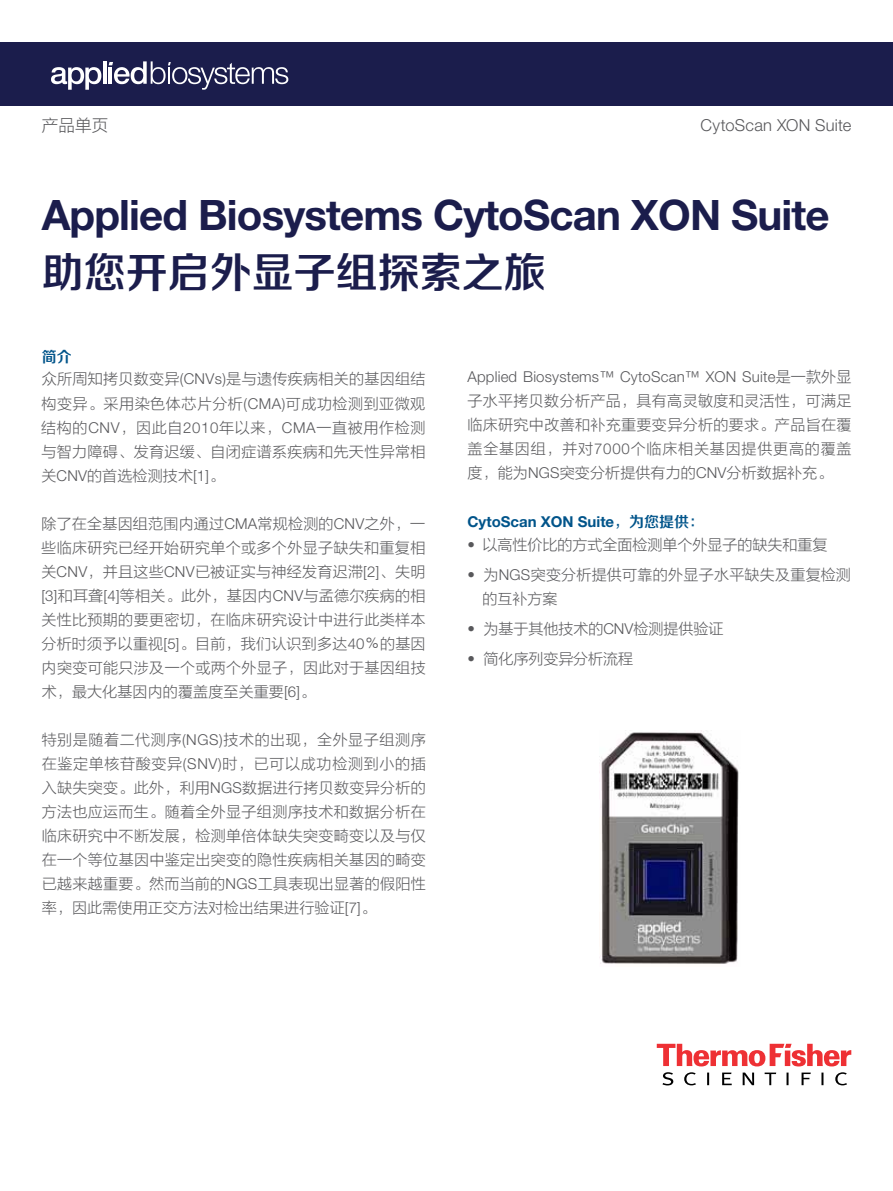
<style>
.page{position:relative;width:893px;height:1191px;background:#fff}
.page>*{position:absolute;margin:0;border:0;box-sizing:border-box;transform-origin:0 0}
.t1{font:700 42px "Helvetica Neue LT Std";letter-spacing:-.02em;color:#1b1d4c}
.t2{font:42px "FZZZHONGJW GB1 0";color:#1b1d4c}
.t3{font:300 16.5px "Helvetica Neue LT Std";letter-spacing:.01em;color:#58585b}
.t4{font:16.5px "FZLTXHJW GB1 0";color:#58585b}
.t5{font:15px/24px "FZLTXHJW GB1 0";letter-spacing:.02em;color:#58585b;text-align:justify}
.t6{font:15px "FZLTXHJW GB1 0";color:#58585b}
.t7{font:300 15px "Helvetica Neue LT Std";letter-spacing:.01em;color:#58585b}
.t8{font:700 15px "Helvetica Neue LT Std";color:#00548a}
.t9{font:15px "FZZZHONGJW GB1 0";color:#00548a}
.s1{font-family:"Helvetica Neue LT Std";font-weight:300}
.s2{font-family:"FZZDXJW GB1 0"}
.s3{font-family:"FZLTXHJW GB1 0";font-weight:400}
.s4{font-family:"FZZZHONGJW GB1 0";font-weight:400}
</style>
<div class="page">
<img style="left:600px;top:731px;width:139px;height:233px">
<svg style="left:657px;top:1043px;width:194px;height:23px"></svg>
<svg style="left:662px;top:1072px;width:185px;height:13px"></svg>
<div style="left:0;top:43px;width:893px;height:63px;background:#1b1d4c"></div>
<svg style="left:51px;top:67px;width:50px;height:23px"></svg>
<hr style="left:103px;top:61px;width:3px;height:23px;background:#fff">
<svg style="left:109px;top:61px;width:179px;height:29px"></svg>
<p class="t4" style="left:42px;top:116px;width:68px">产品单页</p>
<p class="t3" style="left:700px;top:115px;width:152px">CytoScan XON Suite</p>
<h1 class="t1" style="left:42px;top:189px;width:789px">Applied Biosystems CytoScan XON Suite</h1>
<h1 class="t2" style="left:42px;top:249px;width:506px">助您开启外显子组探索之旅</h1>
<p class="t9" style="left:42px;top:348px;width:31px">简介</p>
<p class="t5" style="left:41px;top:368px;width:386px">众所周知拷贝数变异<span class="s1">(CNVs)</span>是与遗传疾病相关的基因组结构变异。采用染色体芯片分析<span class="s1">(CMA)</span>可成功检测到亚微观结构的<span class="s1">CNV</span>，因此自<span class="s1">2010</span>年以来，<span class="s1">CMA</span>一直被用作检测与智力障碍、发育迟缓、自闭症谱系疾病和先天性异常相关<span class="s1">CNV</span>的首选检测技术<span class="s1">[1]</span>。</p>
<p class="t5" style="left:41px;top:512px;width:386px">除了在全基因组范围内通过<span class="s1">CMA</span>常规检测的<span class="s1">CNV</span>之外，一些临床研究已经开始研究单个或多个外显子缺失和重复相关<span class="s1">CNV</span>，并且这些<span class="s1">CNV</span>已被证实与神经发育迟滞<span class="s1">[2]</span>、失明<span class="s1">[3]</span>和耳聋<span class="s1">[4]</span>等相关。此外，基因内<span class="s1">CNV</span>与孟德尔疾病的相关性比预期的要更密切，在临床研究设计中进行此类样本分析时须予以重视<span class="s1">[5]</span>。目前，我们认识到多达<span class="s1">40</span><span class="s2">％</span>的基因内突变可能只涉及一个或两个外显子，因此对于基因组技术，最大化基因内的覆盖度至关重要<span class="s1">[6]</span>。</p>
<p class="t5" style="left:42px;top:728px;width:386px">特别是随着二代测序<span class="s1">(NGS)</span>技术的出现，全外显子组测序在鉴定单核苷酸变异<span class="s1">(SNV)</span>时，已可以成功检测到小的插入缺失突变。此外，利用<span class="s1">NGS</span>数据进行拷贝数变异分析的方法也应运而生。随着全外显子组测序技术和数据分析在临床研究中不断发展，检测单倍体缺失突变畸变以及与仅在一个等位基因中鉴定出突变的隐性疾病相关基因的畸变已越来越重要。然而当前的<span class="s1">NGS</span>工具表现出显著的假阳性率，因此需使用正交方法对检出结果进行验证<span class="s1">[7]</span>。</p>
<p class="t7" style="left:467px;top:367px;width:385px">Applied Biosystems™ CytoScan™ XON Suite<span class="s3">是一款外显</span></p>
<p class="t5" style="left:467px;top:389px;width:386px">子水平拷贝数分析产品，具有高灵敏度和灵活性，可满足临床研究中改善和补充重要变异分析的要求。产品旨在覆盖全基因组，并对<span class="s1">7000</span>个临床相关基因提供更高的覆盖度，能为<span class="s1">NGS</span>突变分析提供有力的<span class="s1">CNV</span>分析数据补充。</p>
<p class="t8" style="left:467px;top:512px;width:238px">CytoScan XON Suite<span class="s4">，为您提供：</span></p>
<p class="t6" style="left:467px;top:536px;width:361px"><span class="s1">•</span> 以高性价比的方式全面检测单个外显子的缺失和重复</p>
<p class="t5" style="left:482px;top:563px;width:370px;text-indent:-15px"><span class="s1">•</span> 为<span class="s1">NGS</span>突变分析提供可靠的外显子水平缺失及重复检测的互补方案</p>
<p class="t6" style="left:467px;top:620px;width:257px"><span class="s1">•</span> 为基于其他技术的<span class="s1">CNV</span>检测提供验证</p>
<p class="t6" style="left:467px;top:650px;width:167px"><span class="s1">•</span> 简化序列变异分析流程</p>
</div>
